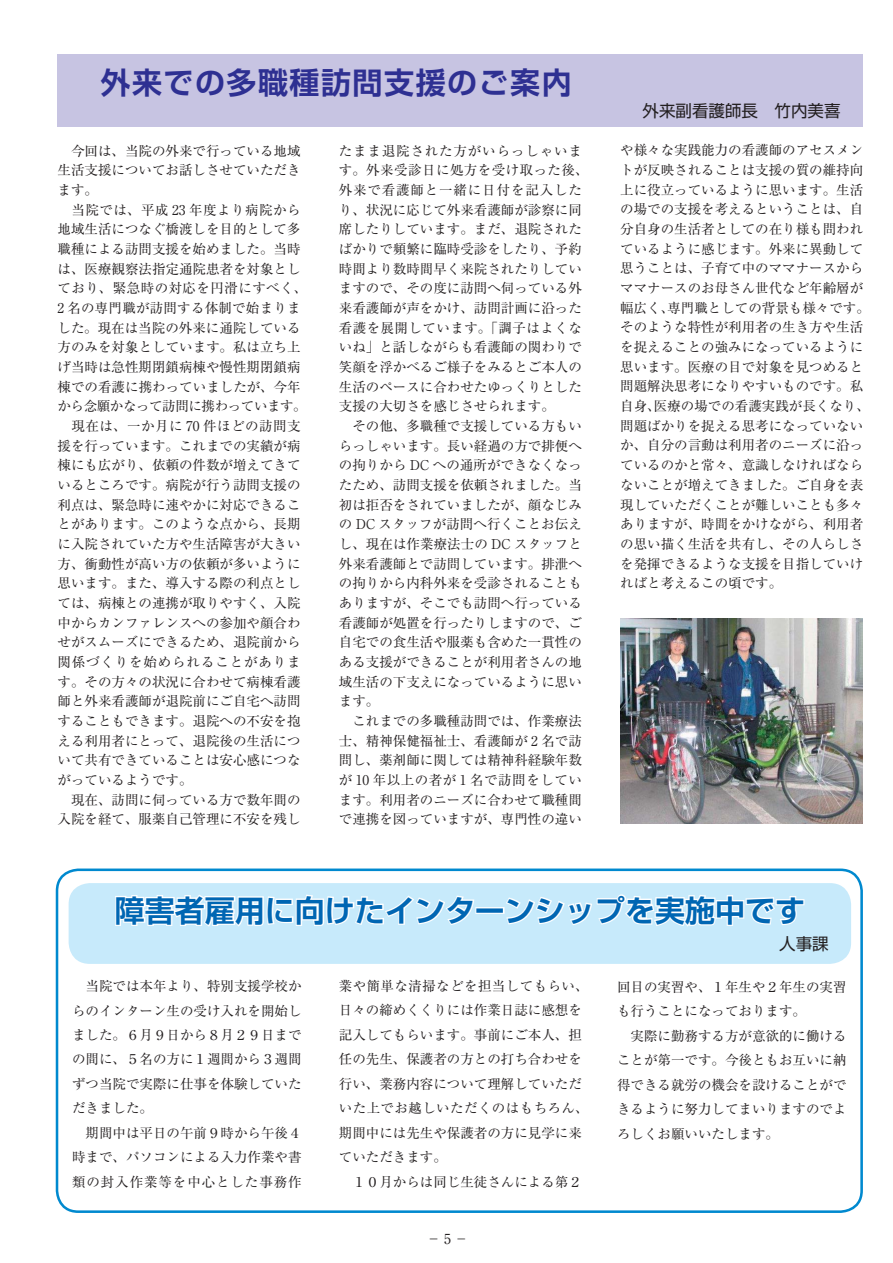
<style>
.page{position:relative;width:893px;height:1263px;background:#fff}
.page>*{position:absolute;margin:0;border:0;box-sizing:border-box;transform-origin:0 0}
.t1{font:30px "Shin Go Pro De Bold 90 msp RKSJ H";color:#0066b3}
.t2{font:30px "Shin Go Pro De Bold 90 msp RKSJ H";letter-spacing:.05em;color:#2e3092}
.t3{font:16.5px "Shin Go Pro Regular 90 msp RKSJ H";color:#231f20}
.t4{font:13.8px "Ryumin Pro Regular 90 msp RKSJ H";color:#231f20}
.t5{font:13.5px/19.6px "Ryumin Pro Regular 90 msp RKSJ H";color:#231f20}
</style>
<div class="page">
<div style="left:58px;top:54px;width:805px;height:73px;background:#c7c4e2"></div>
<div style="left:69px;top:883px;width:782px;height:81px;background:#c7eafb;border-radius:21px"></div>
<svg style="left:115px;top:894px;width:690px;height:33px"></svg>
<div style="left:784px;top:907px;width:8px;height:9px;border:3px solid #fff;border-radius:50%"></div>
<img style="left:620px;top:618px;width:242px;height:206px">
<div style="left:56px;top:869px;width:807px;height:344px;border:3px solid #0089cf;border-radius:21px"></div>
<h1 class="t2" style="left:101px;top:71px;width:473px">外来での多職種訪問支援のご案内</h1>
<p class="t5" style="left:58px;top:143px;width:251px">　今回は、当院の外来で行っている地域生活支援についてお話しさせていただきます。<br>　当院では、平成 23 年度より病院から地域生活につなぐ橋渡しを目的として多職種による訪問支援を始めました。当時は、医療観察法指定通院患者を対象としており、緊急時の対応を円滑にすべく、<br>2 名の専門職が訪問する体制で始まりました。現在は当院の外来に通院している方のみを対象としています。私は立ち上げ当時は急性期閉鎖病棟や慢性期閉鎖病棟での看護に携わっていましたが、今年から念願かなって訪問に携わっています。　現在は、一か月に 70 件ほどの訪問支援を行っています。これまでの実績が病棟にも広がり、依頼の件数が増えてきているところです。病院が行う訪問支援の利点は、緊急時に速やかに対応できることがあります。このような点から、長期に入院されていた方や生活障害が大きい方、衝動性が高い方の依頼が多いように思います。また、導入する際の利点としては、病棟との連携が取りやすく、入院中からカンファレンスへの参加や顔合わせがスムーズにできるため、退院前から関係づくりを始められることがあります。その方々の状況に合わせて病棟看護師と外来看護師が退院前にご自宅へ訪問することもできます。退院への不安を抱える利用者にとって、退院後の生活について共有できていることは安心感につながっているようです。<br>　現在、訪問に伺っている方で数年間の入院を経て、服薬自己管理に不安を残し</p>
<p class="t5" style="left:339px;top:142px;width:251px">たまま退院された方がいらっしゃいます。外来受診日に処方を受け取った後、外来で看護師と一緒に日付を記入したり、状況に応じて外来看護師が診察に同席したりしています。まだ、退院されたばかりで頻繁に臨時受診をしたり、予約時間より数時間早く来院されたりしていますので、その度に訪問へ伺っている外来看護師が声をかけ、訪問計画に沿った看護を展開しています。「調子はよくないね」と話しながらも看護師の関わりで笑顔を浮かべるご様子をみるとご本人の生活のペースに合わせたゆっくりとした支援の大切さを感じさせられます。<br>　その他、多職種で支援している方もいらっしゃいます。長い経過の方で排便への拘りから DC への通所ができなくなったため、訪問支援を依頼されました。当初は拒否をされていましたが、顔なじみの DC スタッフが訪問へ行くことお伝えし、現在は作業療法士の DC スタッフと外来看護師とで訪問しています。排泄への拘りから内科外来を受診されることもありますが、そこでも訪問へ行っている看護師が処置を行ったりしますので、ご自宅での食生活や服薬も含めた一貫性のある支援ができることが利用者さんの地域生活の下支えになっているように思います。<br>　これまでの多職種訪問では、作業療法士、精神保健福祉士、看護師が 2 名で訪問し、薬剤師に関しては精神科経験年数が 10 年以上の者が 1 名で訪問をしています。利用者のニーズに合わせて職種間で連携を図っていますが、専門性の違い</p>
<p class="t3" style="left:642px;top:104px;width:199px">外来副看護師長　竹内美喜</p>
<p class="t5" style="left:620px;top:142px;width:251px">や様々な実践能力の看護師のアセスメントが反映されることは支援の質の維持向上に役立っているように思います。生活の場での支援を考えるということは、自分自身の生活者としての在り様も問われているように感じます。外来に異動して思うことは、子育て中のママナースからママナースのお母さん世代など年齢層が幅広く、専門職としての背景も様々です。そのような特性が利用者の生き方や生活を捉えることの強みになっているように思います。医療の目で対象を見つめると問題解決思考になりやすいものです。私自身、医療の場での看護実践が長くなり、問題ばかりを捉える思考になっていないか、自分の言動は利用者のニーズに沿っているのかと常々、意識しなければならないことが増えてきました。ご自身を表現していただくことが難しいことも多々ありますが、時間をかけながら、利用者の思い描く生活を共有し、その人らしさを発揮できるような支援を目指していければと考えるこの頃です。</p>
<h1 class="t1" style="left:115px;top:899px;width:691px">障害者雇用に向けたインターンシップを実施中です</h1>
<p class="t3" style="left:779px;top:938px;width:51px">人事課</p>
<p class="t5" style="left:72px;top:976px;width:231px;line-height:24.5px">　当院では本年より、特別支援学校からのインターン生の受け入れを開始しました。６月９日から８月２９日までの間に、５名の方に１週間から３週間ずつ当院で実際に仕事を体験していただきました。<br>　期間中は平日の午前９時から午後４時まで、パソコンによる入力作業や書類の封入作業等を中心とした事務作</p>
<p class="t5" style="left:339px;top:976px;width:251px;line-height:24.5px">業や簡単な清掃などを担当してもらい、日々の締めくくりには作業日誌に感想を記入してもらいます。事前にご本人、担任の先生、保護者の方との打ち合わせを行い、業務内容について理解していただいた上でお越しいただくのはもちろん、期間中には先生や保護者の方に見学に来ていただきます。<br>　１０月からは同じ生徒さんによる第２</p>
<p class="t4" style="left:427px;top:1234px;width:43px">－5－</p>
<p class="t5" style="left:617px;top:977px;width:231px;line-height:24.5px">回目の実習や、１年生や２年生の実習も行うことになっております。<br>　実際に勤務する方が意欲的に働けることが第一です。今後ともお互いに納得できる就労の機会を設けることができるように努力してまいりますのでよろしくお願いいたします。</p>
</div>
